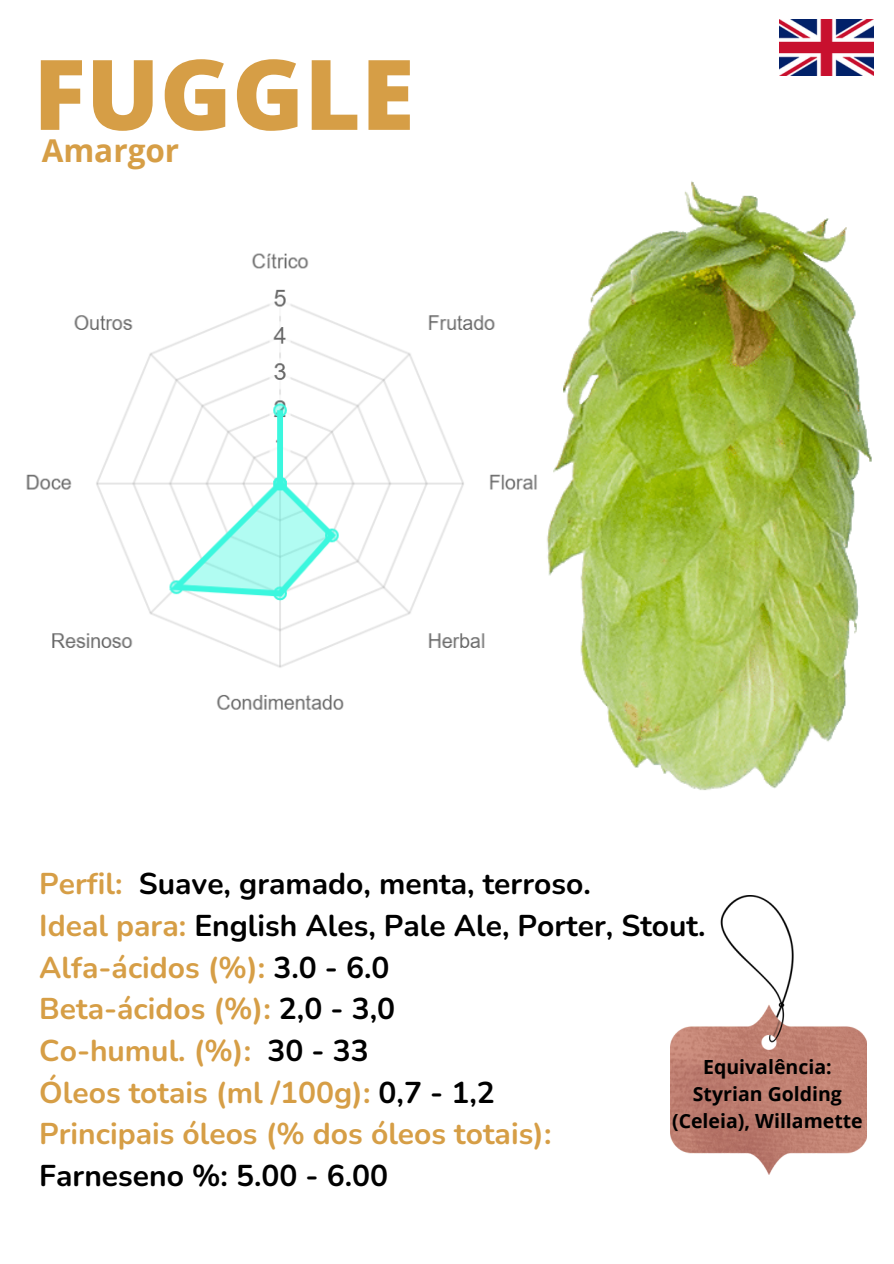
<style>
.page{position:relative;width:894px;height:1264px;background:#fff}
.page>*{position:absolute;margin:0;border:0;box-sizing:border-box;transform-origin:0 0}
.t1{font:800 97.5px "Open Sans";color:#d69e46}
.t2{font:700 31.5px "Open Sans";color:#d69e46}
.t3{font:700 30px/41.7px "Nunito";color:#d69e46}
.t4{font:700 30px "Nunito";color:#000}
.t5{font:700 19.5px/27px "Open Sans";color:#000;text-align:center}
.s1{color:#000}
</style>
<div class="page">
<img style="left:779px;top:19px;width:94px;height:56px">
<img style="left:670px;top:895px;width:196px;height:279px">
<img style="left:26px;top:253px;width:477px;height:457px">
<img style="left:503px;top:181px;width:369px;height:609px">
<h2 class="t1" style="left:33px;top:26px;width:382px">FUGGLE</h2>
<p class="t2" style="left:42px;top:129px;width:139px">Amargor</p>
<h1 class="t3" style="left:39px;top:863px;width:667px">Perfil: <span class="s1">Suave, gramado, menta, terroso.<br></span>Ideal para: <span class="s1">English Ales, Pale Ale, Porter, Stout.<br></span>Alfa-ácidos (%): <span class="s1">3.0 - 6.0<br></span>Beta-ácidos (%): <span class="s1">2,0 - 3,0<br></span>Co-humul. (%): <span class="s1">30 - 33<br></span>Óleos totais (ml /100g): <span class="s1">0,7 - 1,2<br></span>Principais óleos (% dos óleos totais):</h1>
<h2 class="t4" style="left:39px;top:1155px;width:350px">Farneseno %: 5.00 - 6.00</h2>
<p class="t5" style="left:671px;top:1053px;width:192px">Equivalência:<br>Styrian Golding (Celeia), Willamette</p>
</div>
